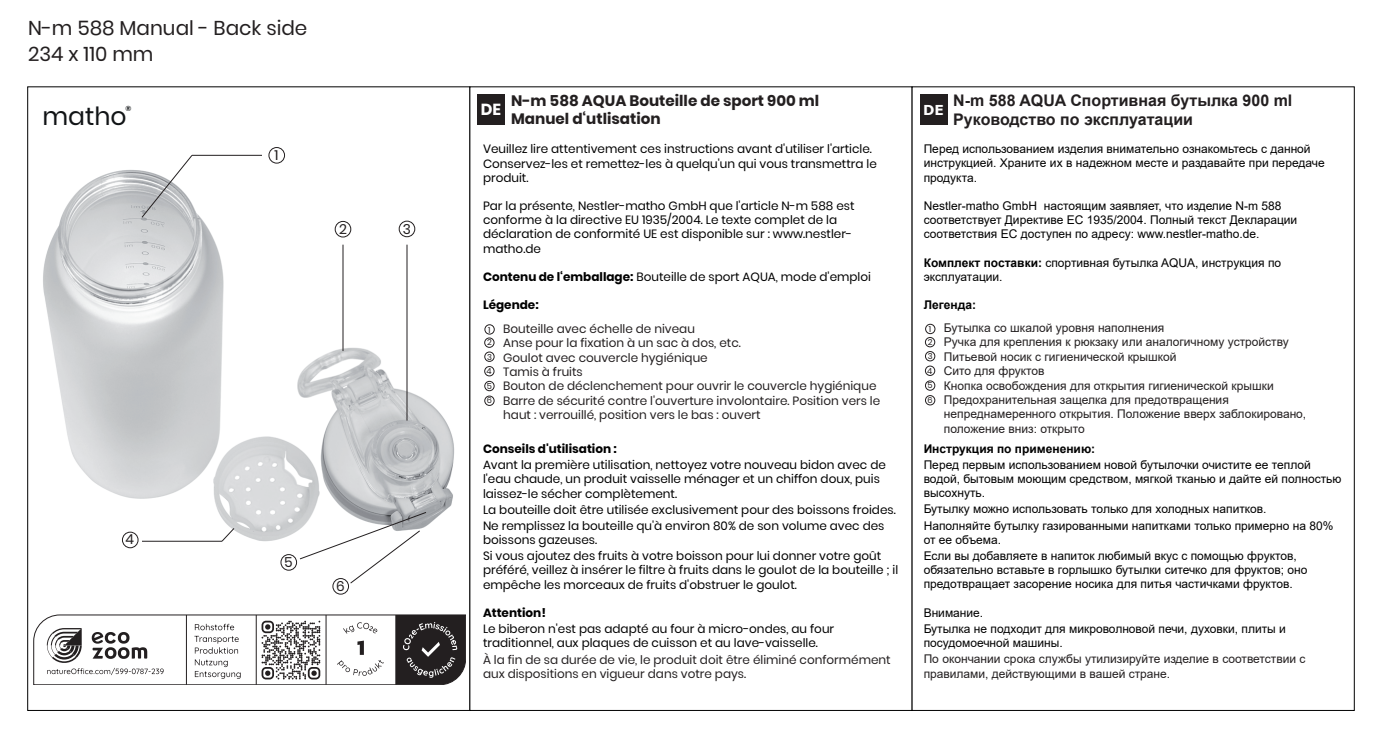
<style>
.page{position:relative;width:1382px;height:737px;background:#fff}
.page>*{position:absolute;margin:0;border:0;box-sizing:border-box;transform-origin:0 0}
.t1{font:25px "Poppins";color:#111416}
.t2{font:20px/26px "Poppins";color:#231f20}
.t3{font:700 16px/19.2px "Arial";color:#231f20}
.t4{font:700 16px "Poppins";color:#fff}
.t5{font:700 15.2px/18.2px "Poppins";color:#231f20}
.t6{font:13.8px "Poppins";color:#231f20}
.t7{font:700 13.6px "Verdana";color:#fff}
.t8{font:12px/14.2px "Poppins";color:#000}
.t9{font:12px/14.2px "Arial";color:#000}
.t10{font:12px/14.4px "Arial";color:#231f20}
.t11{font:12px/14.4px "Poppins";color:#231f20}
.t12{font:700 12px "Poppins";color:#000}
.t13{font:700 12px "Arial";color:#000}
.t14{font:8.4px/14.6px "Poppins";color:#231f20}
.t15{font:700 7.2px "Poppins";color:#111416}
.s1{font-weight:700}
</style>
<div class="page">
<div style="left:27px;top:87px;width:443px;height:624px;background:#fff;border:1px solid #000"></div>
<div style="left:912px;top:87px;width:443px;height:624px;background:#fff;border:1px solid #000"></div>
<div style="left:478px;top:94px;width:27px;height:31px;background:#231f20"></div>
<div style="left:920px;top:94px;width:27px;height:31px;background:#231f20"></div>
<img style="left:43px;top:170px;width:412px;height:371px">
<svg style="left:141px;top:155px;width:52px;height:63px"></svg>
<hr style="left:192px;top:155px;width:70px;height:1px;background:#231f20">
<hr style="left:343px;top:245px;width:1px;height:106px;background:#231f20">
<hr style="left:407px;top:245px;width:1px;height:176px;background:#231f20">
<hr style="left:142px;top:541px;width:80px;height:1px;background:#231f20">
<svg style="left:299px;top:512px;width:128px;height:72px"></svg>
<svg style="left:221px;top:528px;width:14px;height:14px"></svg>
<div style="left:269px;top:147px;width:16px;height:16px;border:1px solid #231f20;border-radius:50%"></div>
<div style="left:335px;top:221px;width:16px;height:16px;border:1px solid #231f20;border-radius:50%"></div>
<div style="left:399px;top:221px;width:16px;height:16px;border:1px solid #231f20;border-radius:50%"></div>
<div style="left:122px;top:532px;width:16px;height:16px;border:1px solid #231f20;border-radius:50%"></div>
<div style="left:281px;top:554px;width:16px;height:16px;border:1px solid #231f20;border-radius:50%"></div>
<div style="left:333px;top:578px;width:16px;height:16px;border:1px solid #231f20;border-radius:50%"></div>
<div style="left:485px;top:324px;width:10px;height:10px;border:1px solid #231f20;border-radius:50%"></div>
<div style="left:484px;top:338px;width:10px;height:10px;border:1px solid #231f20;border-radius:50%"></div>
<div style="left:484px;top:352px;width:10px;height:10px;border:1px solid #231f20;border-radius:50%"></div>
<div style="left:484px;top:366px;width:10px;height:10px;border:1px solid #231f20;border-radius:50%"></div>
<div style="left:484px;top:381px;width:10px;height:10px;border:1px solid #231f20;border-radius:50%"></div>
<div style="left:484px;top:396px;width:10px;height:10px;border:1px solid #231f20;border-radius:50%"></div>
<div style="left:925px;top:324px;width:10px;height:10px;border:1px solid #231f20;border-radius:50%"></div>
<div style="left:925px;top:337px;width:10px;height:10px;border:1px solid #231f20;border-radius:50%"></div>
<div style="left:925px;top:351px;width:10px;height:10px;border:1px solid #231f20;border-radius:50%"></div>
<div style="left:925px;top:366px;width:10px;height:10px;border:1px solid #231f20;border-radius:50%"></div>
<div style="left:925px;top:381px;width:10px;height:10px;border:1px solid #231f20;border-radius:50%"></div>
<div style="left:925px;top:395px;width:10px;height:10px;border:1px solid #231f20;border-radius:50%"></div>
<svg style="left:34px;top:615px;width:432px;height:70px"></svg>
<h2 class="t2" style="left:28px;top:15px;width:281px">N-m 588 Manual - Back side<br>234 x 110 mm</h2>
<h1 class="t1" style="left:42px;top:101px;width:86px">matho</h1>
<p class="t15" style="left:125px;top:104px;width:7px">®</p>
<h3 class="t4" style="left:481px;top:100px;width:22px">DE</h3>
<p class="t5" style="left:511px;top:91px;width:310px">N-m 588 AQUA Bouteille de sport 900 ml<br>Manuel d‘utlisation</p>
<p class="t7" style="left:923px;top:100px;width:22px">DE</p>
<h3 class="t3" style="left:953px;top:91px;width:341px">N-m 588 AQUA Спортивная бутылка 900 ml<br>Руководство по эксплуатации</h3>
<p class="t6" style="left:274px;top:148px;width:5px">1</p>
<p class="t8" style="left:483px;top:142px;width:395px">Veuillez lire attentivement ces instructions avant d'utiliser l'article.<br>Conservez-les et remettez-les à quelqu'un qui vous transmettra le produit.</p>
<p class="t8" style="left:483px;top:199px;width:373px">Par la présente, Nestler-matho GmbH que l'article N-m 588 est conforme à la directive EU 1935/2004. Le texte complet de la déclaration de conformité UE est disponible sur : www.nestler&shy;matho.de</p>
<p class="t8" style="left:483px;top:270px;width:390px"><span class="s1">Contenu de l‘emballage:</span> Bouteille de sport AQUA, mode d'emploi</p>
<p class="t12" style="left:483px;top:298px;width:57px">Légende:</p>
<p class="t9" style="left:924px;top:142px;width:403px">Перед использованием изделия внимательно ознакомьтесь с данной инструкцией. Храните их в надежном месте и раздавайте при передаче продукта.</p>
<p class="t9" style="left:924px;top:198px;width:375px">Nestler-matho GmbH настоящим заявляет, что изделие N-m 588 соответствует Директиве ЕС 1935/2004. Полный текст Декларации соответствия ЕС доступен по адресу: www.nestler-matho.de.</p>
<p class="t9" style="left:924px;top:255px;width:359px"><span class="s1">Комплект поставки:</span> спортивная бутылка AQUA, инструкция по эксплуатации.</p>
<p class="t13" style="left:924px;top:296px;width:54px">Легенда:</p>
<p class="t6" style="left:339px;top:221px;width:9px">2</p>
<p class="t6" style="left:403px;top:221px;width:10px">3</p>
<p class="t6" style="left:125px;top:532px;width:10px">4</p>
<p class="t6" style="left:284px;top:554px;width:10px">5</p>
<p class="t6" style="left:336px;top:578px;width:10px">6</p>
<p class="t14" style="left:487px;top:323px;width:6px;line-height:12.8px">1<br>2</p>
<p class="t14" style="left:486px;top:349px;width:7px;text-align:justify">3<br>4<br>5<br>6</p>
<p class="t11" style="left:503px;top:321px;width:379px">Bouteille avec échelle de niveau<br>Anse pour la fixation à un sac à dos, etc.<br>Goulot avec couvercle hygiénique<br>Tamis à fruits<br>Bouton de déclenchement pour ouvrir le couvercle hygiénique Barre de sécurité contre l'ouverture involontaire. Position vers le haut : verrouillé, position vers le bas : ouvert</p>
<p class="t12" style="left:483px;top:442px;width:135px">Conseils d'utilisation :</p>
<p class="t8" style="left:483px;top:458px;width:404px">Avant la première utilisation, nettoyez votre nouveau bidon avec de l'eau chaude, un produit vaisselle ménager et un chiffon doux, puis laissez-le sécher complètement.</p>
<p class="t8" style="left:483px;top:502px;width:414px;line-height:16.2px">La bouteille doit être utilisée exclusivement pour des boissons froides.<br>Ne remplissez la bouteille qu'à environ 80% de son volume avec des</p>
<p class="t8" style="left:483px;top:532px;width:400px;line-height:16.2px">boissons gazeuses.<br>Si vous ajoutez des fruits à votre boisson pour lui donner votre goût</p>
<p class="t8" style="left:483px;top:563px;width:417px">préféré, veillez à insérer le filtre à fruits dans le goulot de la bouteille ; il empêche les morceaux de fruits d'obstruer le goulot.</p>
<p class="t12" style="left:483px;top:606px;width:64px">Attention!</p>
<p class="t8" style="left:483px;top:622px;width:353px">Le biberon n'est pas adapté au four à micro-ondes, au four traditionnel, aux plaques de cuisson et au lave-vaisselle.</p>
<p class="t11" style="left:483px;top:652px;width:409px">À la fin de sa durée de vie, le produit doit être éliminé conformément aux dispositions en vigueur dans votre pays.</p>
<p class="t14" style="left:928px;top:323px;width:6px;line-height:12.8px">1<br>2</p>
<p class="t14" style="left:927px;top:349px;width:7px;text-align:justify">3<br>4<br>5<br>6</p>
<p class="t10" style="left:944px;top:320px;width:364px">Бутылка со шкалой уровня наполнения<br>Ручка для крепления к рюкзаку или аналогичному устройству Питьевой носик с гигиенической крышкой<br>Сито для фруктов<br>Кнопка освобождения для открытия гигиенической крышки Предохранительная защелка для предотвращения непреднамеренного открытия. Положение вверх заблокировано, положение вниз: открыто</p>
<p class="t13" style="left:924px;top:440px;width:173px">Инструкция по применению:</p>
<p class="t9" style="left:924px;top:458px;width:419px">Перед первым использованием новой бутылочки очистите ее теплой водой, бытовым моющим средством, мягкой тканью и дайте ей полностью высохнуть.</p>
<p class="t9" style="left:924px;top:501px;width:411px;line-height:16.2px">Бутылку можно использовать только для холодных напитков.<br>Наполняйте бутылку газированными напитками только примерно на 80%</p>
<p class="t9" style="left:924px;top:531px;width:375px;line-height:16.2px">от ее объема.<br>Если вы добавляете в напиток любимый вкус с помощью фруктов,</p>
<p class="t9" style="left:924px;top:563px;width:385px">обязательно вставьте в горлышко бутылки ситечко для фруктов; оно предотвращает засорение носика для питья частичками фруктов.</p>
<p class="t9" style="left:924px;top:604px;width:364px;line-height:16.2px">Внимание.<br>Бутылка не подходит для микроволновой печи, духовки, плиты и</p>
<p class="t9" style="left:924px;top:636px;width:141px">посудомоечной машины.</p>
<p class="t10" style="left:924px;top:652px;width:383px">По окончании срока службы утилизируйте изделие в соответствии с правилами, действующими в вашей стране.</p>
</div>
